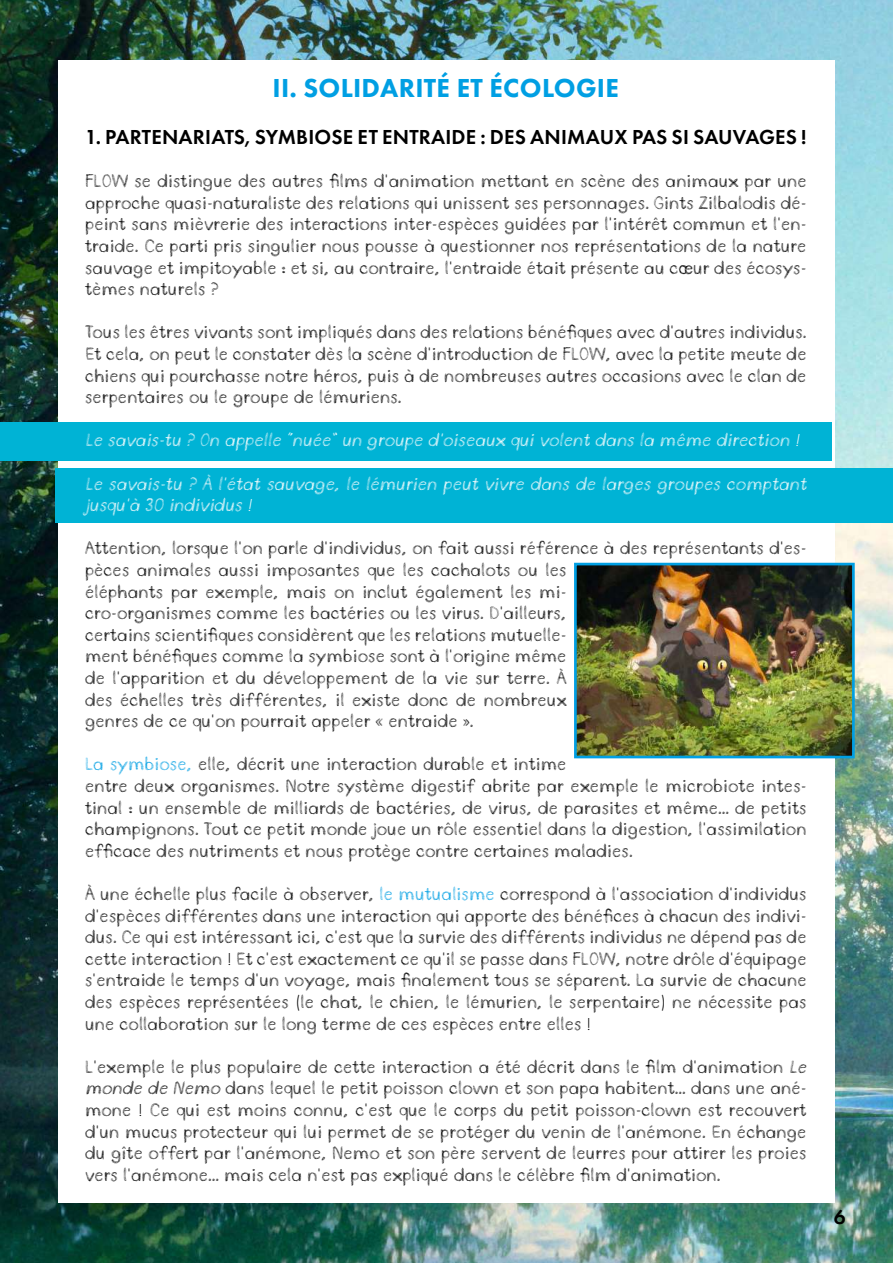
<style>
.page{position:relative;width:893px;height:1263px;background:#fff}
.page>*{position:absolute;margin:0;border:0;box-sizing:border-box;transform-origin:0 0}
.t1{font:800 27px "Futura PT";letter-spacing:.01em;color:#009fe3}
.t2{font:600 21px "Futura PT";letter-spacing:.01em;color:#000}
.t3{font:18px/21.6px "Doodle Pen";color:#000;text-align:justify}
.t4{font:italic 18px/21.6px "Doodle Pen";color:#fff}
.s1{font-family:"Futura PT";font-weight:300}
.s2{color:#009fe3}
.s3{font-style:italic}
</style>
<div class="page">
<img style="left:0;top:0;width:893px;height:1263px">
<div style="left:58px;top:60px;width:777px;height:1143px;background:#fff"></div>
<div style="left:0;top:422px;width:832px;height:39px;background:#00b3d5"></div>
<div style="left:55px;top:468px;width:838px;height:55px;background:#00b3d5"></div>
<img style="left:578px;top:567px;width:273px;height:187px">
<div style="left:574px;top:563px;width:281px;height:195px;border:3px solid #009fe3"></div>
<h1 class="t1" style="left:273px;top:71px;width:348px">II. SOLIDARITÉ ET ÉCOLOGIE</h1>
<p class="t2" style="left:85px;top:124px;width:723px">1. PARTENARIATS, SYMBIOSE ET ENTRAIDE : DES ANIMAUX PAS SI SAUVAGES !</p>
<p class="t3" style="left:85px;top:172px;width:723px">FLOW se distingue des autres films d’animation mettant en scène des animaux par une approche quasi-naturaliste des relations qui unissent ses personnages. Gints Zilbalodis dé&shy;peint sans mièvrerie des interactions inter-espèces guidées par l’intérêt commun et l’en&shy;traide. Ce parti pris singulier nous pousse à questionner nos représentations de la nature sauvage et impitoyable : et si, au contraire, l’entraide était présente au cœur des écosys&shy;tèmes naturels ?</p>
<p class="t3" style="left:85px;top:323px;width:723px">Tous les êtres vivants sont impliqués dans des relations bénéfiques avec d’autres individus.<br>Et cela, on peut le constater dès la scène d’introduction de FLOW, avec la petite meute de chiens qui pourchasse notre héros, puis à de nombreuses autres occasions avec le clan de serpentaires ou le groupe de lémuriens.</p>
<p class="t4" style="left:85px;top:431px;width:719px">Le savais-tu ? On appelle “nuée” un groupe d’oiseaux qui volent dans la même direction <span class="s1">!</span></p>
<p class="t4" style="left:85px;top:474px;width:727px">Le savais-tu ? À l’état sauvage, le lémurien peut vivre dans de larges groupes comptant jusqu’à 30 individus <span class="s1">!</span></p>
<p class="t3" style="left:85px;top:539px;width:723px;text-align:left">Attention, lorsque l’on parle d’individus, on fait aussi référence à des représentants d’es&shy;pèces animales aussi imposantes que les cachalots ou les<br>éléphants par exemple, mais on inclut également les mi-<br>cro-organismes comme les bactéries ou les virus. D’ailleurs,<br>certains scientifiques considèrent que les relations mutuelle-<br>ment bénéfiques comme la symbiose sont à l’origine même<br>de l’apparition et du développement de la vie sur terre. À<br>des échelles très différentes, il existe donc de nombreux<br>genres de ce qu’on pourrait appeler « entraide ».</p>
<p class="t3" style="left:85px;top:755px;width:723px;text-align:left"><span class="s2">La symbiose,</span> elle, décrit une interaction durable et intime<br>entre deux organismes. Notre système digestif abrite par exemple le microbiote intes&shy;tinal : un ensemble de milliards de bactéries, de virus, de parasites et même... de petits champignons. Tout ce petit monde joue un rôle essentiel dans la digestion, l’assimilation efficace des nutriments et nous protège contre certaines maladies.</p>
<p class="t3" style="left:85px;top:885px;width:723px">À une échelle plus facile à observer, <span class="s2">le mutualisme</span> correspond à l’association d’individus d’espèces différentes dans une interaction qui apporte des bénéfices à chacun des indivi&shy;dus. Ce qui est intéressant ici, c’est que la survie des différents individus ne dépend pas de cette interaction <span class="s1">!</span> Et c’est exactement ce qu’il se passe dans FLOW, notre drôle d’équipage s’entraide le temps d’un voyage, mais finalement tous se séparent. La survie de chacune des espèces représentées <span class="s1">(</span>le chat, le chien, le lémurien, le serpentaire<span class="s1">)</span> ne nécessite pas une collaboration sur le long terme de ces espèces entre elles <span class="s1">!</span></p>
<p class="t3" style="left:85px;top:1057px;width:727px;text-align:left">L’exemple le plus populaire de cette interaction a été décrit dans le film d’animation <span class="s3">Le monde de Nemo</span> dans lequel le petit poisson clown et son papa habitent... dans une ané&shy;mone <span class="s1">!</span> Ce qui est moins connu, c’est que le corps du petit poisson-clown est recouvert d’un mucus protecteur qui lui permet de se protéger du venin de l’anémone. En échange du gîte offert par l’anémone, Nemo et son père servent de leurres pour attirer les proies vers l’anémone... mais cela n’est pas expliqué dans le célèbre film d’animation.</p>
<p class="t2" style="left:834px;top:1204px;width:13px">6</p>
</div>
